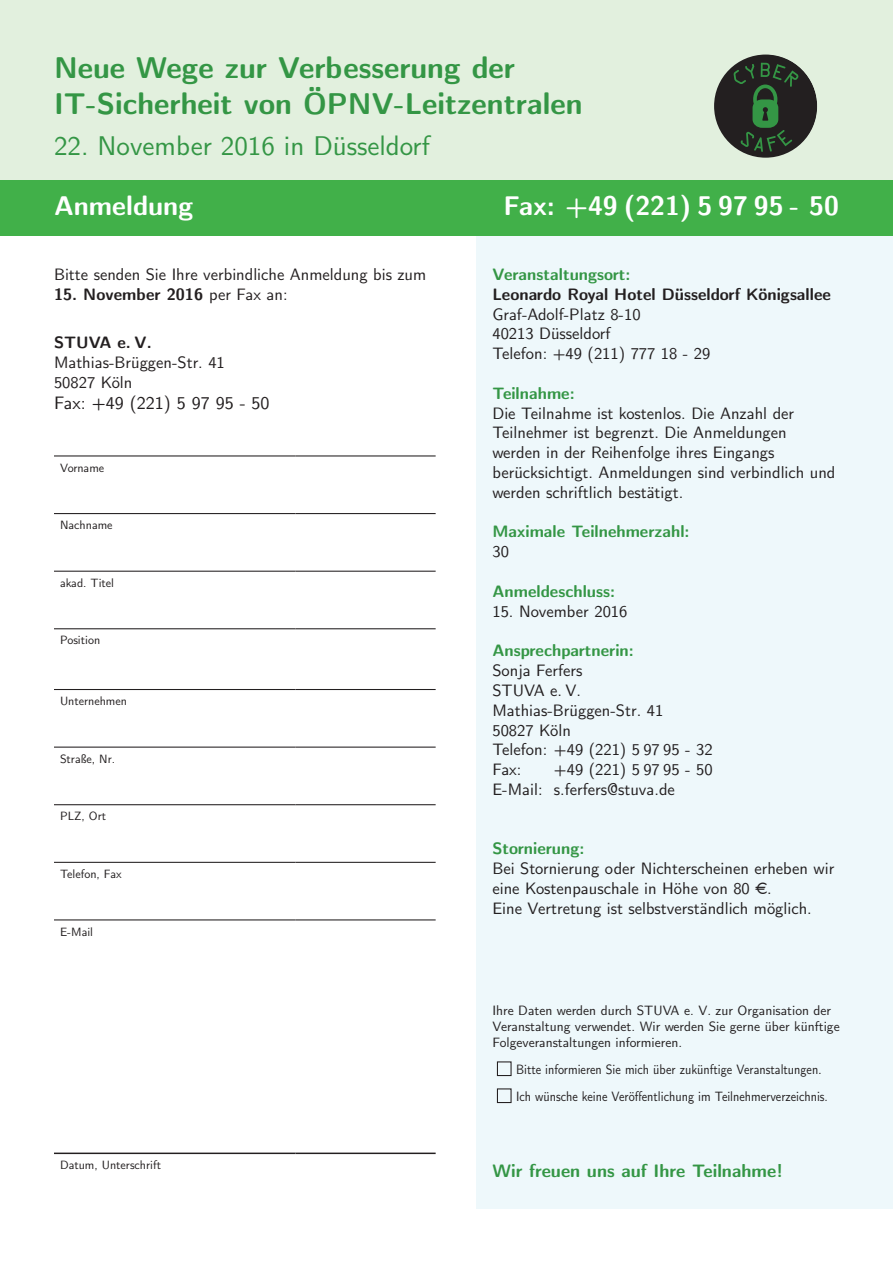
<style>
.page{position:relative;width:893px;height:1263px;background:#fff}
.page>*{position:absolute;margin:0;border:0;box-sizing:border-box;transform-origin:0 0}
.t1{font:700 30px/36px "CMU Sans Serif";color:#349645}
.t2{font:700 27px "CMU Sans Serif";color:#fff}
.t3{font:27px "CMU Sans Serif";color:#349645}
.t4{font:700 18px "CMU Sans Serif";color:#349645}
.t5{font:18px "CMU Sans Serif";color:#231f20}
.t6{font:16.5px/19.8px "CMU Sans Serif";color:#231f20}
.t7{font:700 16.5px "CMU Sans Serif";color:#349645}
.t8{font:700 16.5px "CMU Sans Serif";color:#231f20}
.t9{font:13.5px/16.2px "CMU Sans Serif";color:#231f20}
.t10{font:13.5px/27px "CMU Sans Serif";color:#231f20;scale:.9 1}
.t11{font:12px "CMU Sans Serif";color:#231f20}
.s1{font-weight:400}
</style>
<div class="page">
<div style="left:0;top:0;width:893px;height:208px;background:#e2f0de"></div>
<svg style="left:714px;top:55px;width:103px;height:103px"></svg>
<div style="left:476px;top:230px;width:417px;height:979px;background:#eef8fb"></div>
<div style="left:0;top:180px;width:893px;height:56px;background:#41b049"></div>
<div style="left:497px;top:1061px;width:15px;height:15px;border:1px solid #231f20"></div>
<div style="left:497px;top:1088px;width:15px;height:15px;border:1px solid #231f20"></div>
<hr style="left:54px;top:455px;width:242px;height:1px;background:#231f20">
<hr style="left:296px;top:455px;width:140px;height:1px;background:#231f20">
<hr style="left:54px;top:513px;width:242px;height:1px;background:#231f20">
<hr style="left:296px;top:513px;width:140px;height:1px;background:#231f20">
<hr style="left:54px;top:571px;width:242px;height:1px;background:#231f20">
<hr style="left:296px;top:571px;width:140px;height:1px;background:#231f20">
<hr style="left:54px;top:628px;width:242px;height:1px;background:#231f20">
<hr style="left:296px;top:628px;width:140px;height:1px;background:#231f20">
<hr style="left:54px;top:689px;width:242px;height:1px;background:#231f20">
<hr style="left:296px;top:689px;width:140px;height:1px;background:#231f20">
<hr style="left:54px;top:746px;width:242px;height:2px;background:#231f20">
<hr style="left:296px;top:746px;width:140px;height:2px;background:#231f20">
<hr style="left:54px;top:804px;width:242px;height:1px;background:#231f20">
<hr style="left:296px;top:804px;width:140px;height:1px;background:#231f20">
<hr style="left:54px;top:862px;width:242px;height:1px;background:#231f20">
<hr style="left:54px;top:919px;width:242px;height:1px;background:#231f20">
<hr style="left:296px;top:862px;width:140px;height:1px;background:#231f20">
<hr style="left:296px;top:919px;width:140px;height:1px;background:#231f20">
<hr style="left:54px;top:1152px;width:242px;height:2px;background:#231f20">
<hr style="left:296px;top:1152px;width:140px;height:2px;background:#231f20">
<h1 class="t1" style="left:54px;top:49px;width:530px">Neue Wege zur Verbesserung der<br>IT-Sicherheit von ÖPNV-Leitzentralen</h1>
<h2 class="t3" style="left:54px;top:122px;width:378px">22. November 2016 in Düsseldorf</h2>
<h2 class="t2" style="left:54px;top:183px;width:141px">Anmeldung</h2>
<h2 class="t2" style="left:504px;top:183px;width:337px">Fax: +49 (221) 5 97 95 - 50</h2>
<p class="t6" style="left:54px;top:263px;width:374px">Bitte senden Sie Ihre verbindliche Anmeldung bis zum</p>
<p class="t8" style="left:54px;top:281px;width:235px">15. November 2016 <span class="s1">per Fax an:</span></p>
<p class="t8" style="left:54px;top:329px;width:99px">STUVA e. V.</p>
<p class="t6" style="left:54px;top:351px;width:172px">Mathias-Brüggen-Str. 41<br>50827 Köln</p>
<p class="t5" style="left:54px;top:388px;width:217px">Fax: +49 (221) 5 97 95 - 50</p>
<p class="t11" style="left:60px;top:457px;width:46px">Vorname</p>
<p class="t11" style="left:60px;top:515px;width:54px">Nachname</p>
<p class="t11" style="left:60px;top:572px;width:56px">akad. Titel</p>
<p class="t11" style="left:60px;top:630px;width:42px">Position</p>
<p class="t11" style="left:60px;top:691px;width:69px">Unternehmen</p>
<p class="t11" style="left:60px;top:748px;width:57px">Straße, Nr.</p>
<p class="t11" style="left:60px;top:806px;width:48px">PLZ, Ort</p>
<p class="t11" style="left:60px;top:864px;width:63px">Telefon, Fax</p>
<p class="t11" style="left:60px;top:921px;width:35px">E-Mail</p>
<p class="t11" style="left:60px;top:1155px;width:103px">Datum, Unterschrift</p>
<p class="t7" style="left:492px;top:261px;width:140px">Veranstaltungsort:</p>
<p class="t8" style="left:492px;top:281px;width:340px">Leonardo Royal Hotel Düsseldorf Königsallee</p>
<p class="t6" style="left:492px;top:303px;width:219px">Graf-Adolf-Platz 8-10<br>40213 Düsseldorf<br>Telefon: +49 (211) 777 18 - 29</p>
<p class="t7" style="left:492px;top:380px;width:84px">Teilnahme:</p>
<p class="t6" style="left:492px;top:402px;width:345px">Die Teilnahme ist kostenlos. Die Anzahl der Teilnehmer ist begrenzt. Die Anmeldungen werden in der Reihenfolge ihres Eingangs berücksichtigt. Anmeldungen sind verbindlich und werden schriftlich bestätigt.</p>
<p class="t7" style="left:492px;top:518px;width:199px">Maximale Teilnehmerzahl:</p>
<p class="t6" style="left:492px;top:540px;width:18px">30</p>
<p class="t7" style="left:492px;top:578px;width:124px">Anmeldeschluss:</p>
<p class="t6" style="left:492px;top:600px;width:137px">15. November 2016</p>
<p class="t7" style="left:492px;top:637px;width:143px">Ansprechpartnerin:</p>
<p class="t6" style="left:492px;top:659px;width:222px">Sonja Ferfers<br>STUVA e. V.<br>Mathias-Brüggen-Str. 41<br>50827 Köln<br>Telefon: +49 (221) 5 97 95 - 32<br>Fax:</p>
<p class="t6" style="left:492px;top:758px;width:222px;text-indent:61px">+49 (221) 5 97 95 - 50<br>E-Mail: s.ferfers@stuva.de</p>
<p class="t7" style="left:492px;top:835px;width:94px">Stornierung:</p>
<p class="t6" style="left:492px;top:857px;width:344px">Bei Stornierung oder Nichterscheinen erheben wir eine Kostenpauschale in Höhe von 80 €.<br>Eine Vertretung ist selbstverständlich möglich.</p>
<p class="t9" style="left:492px;top:1001px;width:349px">Ihre Daten werden durch STUVA e. V. zur Organisation der<br>Veranstaltung verwendet. Wir werden Sie gerne über künftige<br>Folgeveranstaltungen informieren.</p>
<p class="t10" style="left:516px;top:1055px;width:348px">Bitte informieren Sie mich über zukünftige Veranstaltungen.<br>Ich wünsche keine Veröffentlichung im Teilnehmerverzeichnis.</p>
<p class="t4" style="left:492px;top:1156px;width:292px">Wir freuen uns auf Ihre Teilnahme!</p>
</div>
